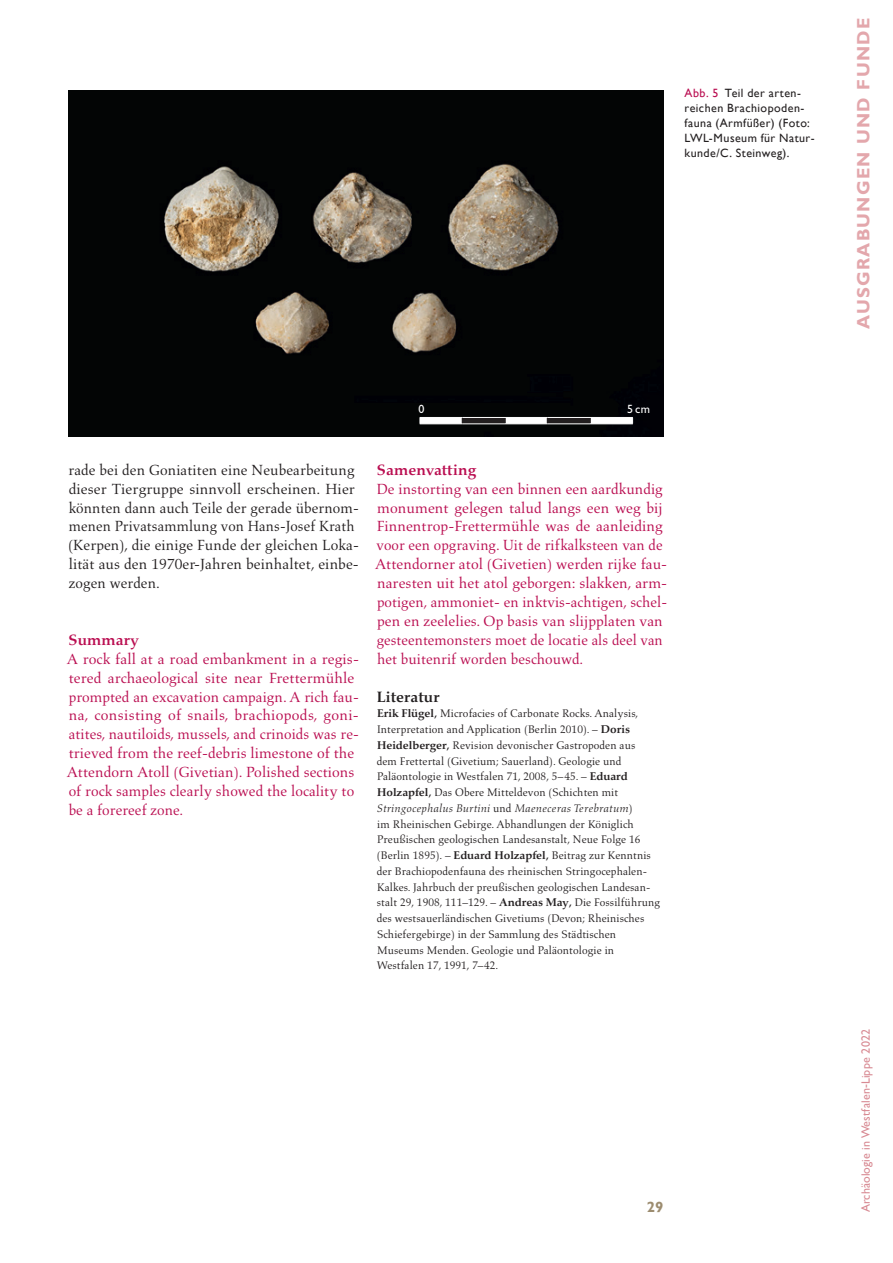
<style>
.page{position:relative;width:893px;height:1263px;background:#fff}
.page>*{position:absolute;margin:0;border:0;box-sizing:border-box;transform-origin:0 0}
.t1{font:700 18px "Gill Sans Std";letter-spacing:.07em;color:#e3a7ac}
._1_Zusf_Ausgrabungen{font:15px/18.9px "Aldus LT Std";letter-spacing:.005em;color:#ba0e51}
._2_1_Fließtext_Ausgr{font:15px/18.9px "Aldus LT Std";letter-spacing:.005em;color:#231f20}
.Ü_Zusf_Ausgrabungen{font:700 15px "Aldus Nova";letter-spacing:.015em;color:#ba0e51}
.Literatur_Überschrif{font:700 15px "Aldus Nova";letter-spacing:.015em;color:#231f20}
.t2{font:700 15px "Gill Sans Std";color:#9c8c6f}
.BU_linksbündig_8_10{font:12px/15px "Gill Sans";letter-spacing:.04em;color:#231f20}
.t3{font:12px "Gill Sans";letter-spacing:.01em;color:#d88a93}
.Maßbalken_Zahl_8pt{font:12px "Gill Sans Std";color:#fff}
.Literatur_7_5{font:11.25px/15.8px "Aldus LT Std";letter-spacing:.01em;color:#231f20}
.s1{color:#ba0e51}
.s2{font-family:"Aldus Nova";font-weight:700}
.s3{font-style:italic}
</style>
<div class="page">
<img style="left:68px;top:90px;width:595px;height:347px">
<svg style="left:420px;top:417px;width:213px;height:6px"></svg>
<hr style="left:420px;top:423px;width:42px;height:1px;background:#fff">
<hr style="left:462px;top:423px;width:43px;height:1px;background:#fff">
<hr style="left:505px;top:423px;width:42px;height:1px;background:#fff">
<hr style="left:547px;top:423px;width:43px;height:1px;background:#fff">
<hr style="left:590px;top:423px;width:43px;height:1px;background:#fff">
<p class="BU_linksbündig_8_10" style="left:685px;top:85px;width:131px"><span class="s1">Abb. 5</span> Teil der arten&shy;reichen Brachiopoden&shy;fauna (Armfüßer) (Foto:<br>LWL-Museum für Natur&shy;kunde/C. Steinweg).</p>
<p class="Maßbalken_Zahl_8pt" style="left:418px;top:402px;width:7px">0</p>
<p class="Maßbalken_Zahl_8pt" style="left:627px;top:402px;width:24px">5cm</p>
<p class="_2_1_Fließtext_Ausgr" style="left:68px;top:460px;width:292px">rade bei den Goniatiten eine Neubearbeitung dieser Tiergruppe sinnvoll erscheinen. Hier könnten dann auch Teile der gerade übernom&shy;menen Privatsammlung von Hans-Josef Krath (Kerpen), die einige Funde der gleichen Loka&shy;lität aus den 1970er-Jahren beinhaltet, einbe&shy;zogen werden.</p>
<p class="Ü_Zusf_Ausgrabungen" style="left:69px;top:631px;width:71px">Summary</p>
<p class="_1_Zusf_Ausgrabungen" style="left:67px;top:649px;width:294px">A rock fall at a road embankment in a regis&shy;tered archaeological site near Frettermühle prompted an excavation campaign. A rich fau&shy;na, consisting of snails, brachiopods, goni&shy;atites, nautiloids, mussels, and crinoids was re&shy;trieved from the reef-debris limestone of the Attendorn Atoll (Givetian). Polished sections of rock samples clearly showed the locality to be a forereef zone.</p>
<p class="Ü_Zusf_Ausgrabungen" style="left:377px;top:461px;width:101px">Samenvatting</p>
<p class="_1_Zusf_Ausgrabungen" style="left:375px;top:479px;width:294px">De instorting van een binnen een aardkundig monument gelegen talud langs een weg bij Finnentrop-Frettermühle was de aanleiding voor een opgraving. Uit de rifkalksteen van de Attendorner atol (Givetien) werden rijke fau&shy;naresten uit het atol geborgen: slakken, arm&shy;potigen, ammoniet- en inktvis-achtigen, schel&shy;pen en zeelelies. Op basis van slijpplaten van gesteentemonsters moet de locatie als deel van het buitenrif worden beschouwd.</p>
<p class="Literatur_Überschrif" style="left:377px;top:687px;width:64px">Literatur</p>
<p class="Literatur_7_5" style="left:377px;top:706px;width:285px"><span class="s2">Erik Flügel,</span> Microfacies of Carbonate Rocks. Analysis, Interpretation and Application (Berlin 2010). – <span class="s2">Doris Heidelberger,</span> Revision devonischer Gastropoden aus<br>dem Frettertal (Givetium; Sauerland). Geologie und Paläontologie in Westfalen 71, 2008, 5–45. – <span class="s2">Eduard Holzapfel,</span> Das Obere Mitteldevon (Schichten mit <span class="s3">Stringocephalus Burtini</span> und <span class="s3">Maeneceras Terebratum</span>)<br>im Rheinischen Gebirge. Abhandlungen der Königlich Preußischen geologischen Landesanstalt, Neue Folge 16 (Berlin 1895). – <span class="s2">Eduard Holzapfel,</span> Beitrag zur Kenntnis der Brachiopodenfauna des rheinischen Stringocephalen-Kalkes. Jahrbuch der preußischen geologischen Landesan&shy;stalt 29, 1908, 111–129. – <span class="s2">Andreas May,</span> Die Fossilführung des westsauerländischen Givetiums (Devon; Rheinisches Schiefergebirge) in der Sammlung des Städtischen Museums Menden. Geologie und Paläontologie in Westfalen 17, 1991, 7–42.</p>
<h2 class="t2" style="left:647px;top:1198px;width:18px">29</h2>
<h1 class="t1" style="left:853px;top:329px;width:313px;rotate:-90deg">AUSGRABUNGEN UND FUNDE</h1>
<p class="t3" style="left:859px;top:1212px;width:185px;rotate:-90deg">Archäologie in Westfalen-Lippe 2022</p>
</div>
